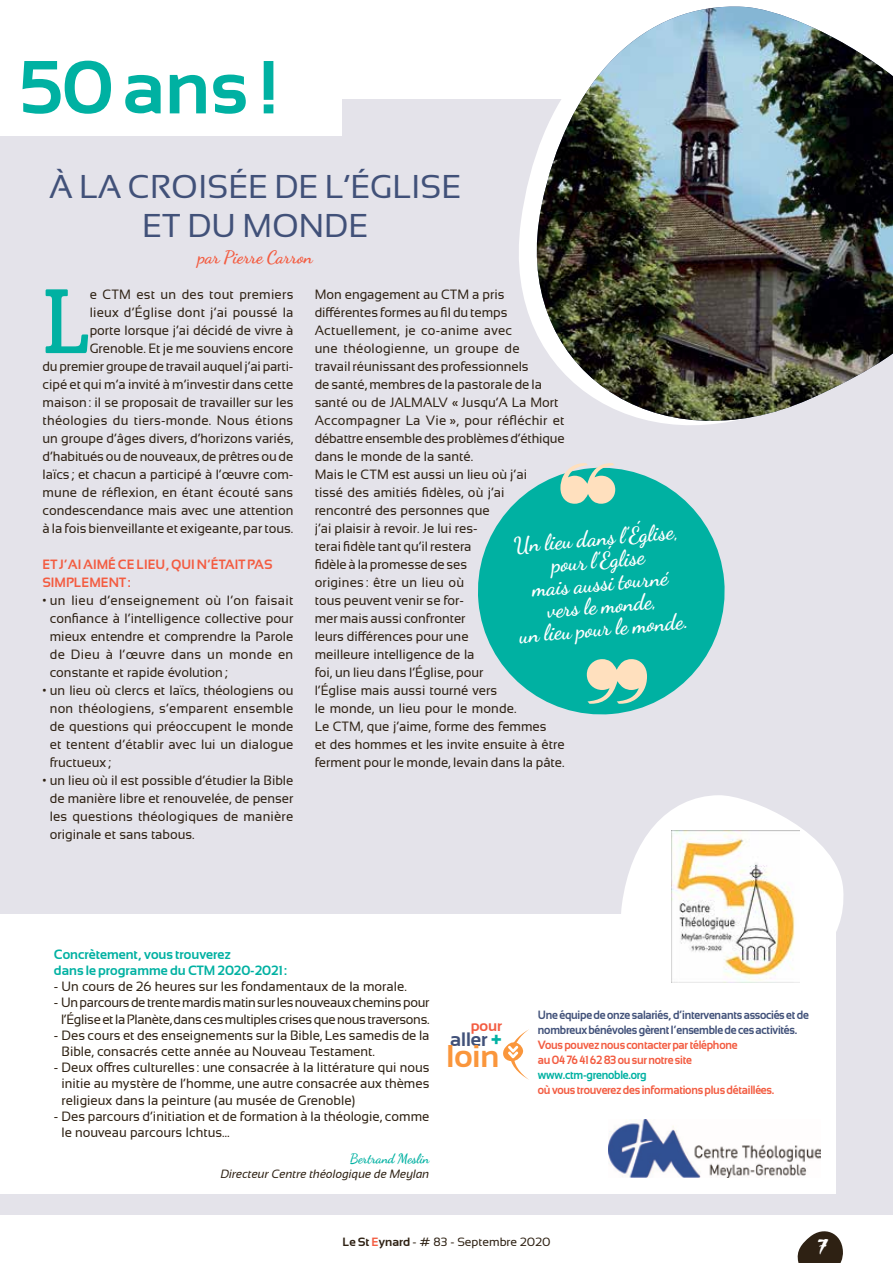
<style>
.page{position:relative;width:893px;height:1263px;background:#fff}
.page>*{position:absolute;margin:0;border:0;box-sizing:border-box;transform-origin:0 0}
.t1{font:88.35px "Cabrito Con Dem";color:#00b1a2}
.t2{font:700 75px "Sansation";color:#00b1a2}
.t3{font:33px/39px "Sansation";color:#415179;text-align:center}
.t4{font:700 31.5px "Sansation";color:#fa963c}
.t5{font:700 22.5px/22.5px "Dancing Script";color:#fff;text-align:center}
.t6{font:22.5px "Battalfree";color:#fff}
.t7{font:700 19.5px "Sansation";color:#415179}
.t8{font:700 18px "Dancing Script";color:#f35c41}
.t9{font:700 15px "Sansation";color:#f35c41}
.t10{font:13.5px/18px "Sansation";color:#2e2113;text-align:justify}
.t11{font:13.5px/16.2px "Sansation";letter-spacing:-.025em;color:#2e2113;text-align:center}
.t12{font:700 13.5px/16.2px "Sansation";color:#00b1a2}
.t13{font:700 13.5px/18px "Sansation";color:#f35c41}
.t14{font:700 13.5px "Dancing Script";color:#00b1a2}
.t15{font:700 12px/15px "Sansation";letter-spacing:-.02em;color:#f35c41;scale:.91 1}
.t16{font:700 12px/15px "Sansation";letter-spacing:-.02em;color:#415179;scale:.91 1}
.t17{font:italic 12px "Sansation";color:#2e2113}
.t18{font:12px "Sansation";color:#2e2113}
.t19{font:700 12px "Sansation";letter-spacing:-.02em;color:#00b1a2;scale:.91 1}
.s1{font-size:25.5px;color:#00b1a2}
.s2{font-weight:700}
.s3{font-weight:700;color:#f35c41}
</style>
<div class="page">
<svg style="left:797px;top:1231px;width:46px;height:32px"></svg>
<div style="left:0;top:99px;width:893px;height:1116px;background:#e4e3ea"></div>
<div style="left:0;top:36px;width:341px;height:100px;background:#fff"></div>
<div style="left:0;top:915px;width:836px;height:279px;background:#fff"></div>
<img style="left:608px;top:1119px;width:212px;height:59px">
<svg style="left:611px;top:795px;width:233px;height:188px;fill:#fff"></svg>
<svg style="left:519px;top:6px;width:226px;height:419px"></svg>
<img style="left:535px;top:7px;width:358px;height:416px">
<svg style="left:503px;top:1029px;width:26px;height:51px"></svg>
<svg style="left:478px;top:468px;width:247px;height:247px;fill:#00b1a2"></svg>
<svg style="left:560px;top:463px;width:55px;height:41px;background:#bdd4bb"></svg>
<svg style="left:587px;top:659px;width:60px;height:45px;background:#a5cfb4"></svg>
<img style="left:672px;top:831px;width:127px;height:151px">
<h2 class="t2" style="left:19px;top:46px;width:262px">50 ans !</h2>
<h3 class="t3" style="left:49px;top:167px;width:414px">À LA CROISÉE DE L’ÉGLISE<br>ET DU MONDE</h3>
<h3 class="t8" style="left:198px;top:246px;width:116px">par Pierre Carron</h3>
<h1 class="t1" style="left:43px;top:268px;width:49px">L</h1>
<p class="t10" style="left:43px;top:285px;width:252px;text-align:right">e CTM est un des tout premiers<br>lieux d’Église dont j’ai poussé la<br>porte lorsque j’ai décidé de vivre à Grenoble. Et je me souviens encore<br>du premier groupe de travail auquel j’ai parti&shy;cipé et qui m’a invité à m’investir dans cette maison: il se proposait de travailler sur les théologies du tiers-monde. Nous étions un groupe d’âges divers, d’horizons variés, d’habitués ou de nouveaux, de prêtres ou de laïcs; et chacun a participé à l’œuvre com&shy;mune de réflexion, en étant écouté sans condescendance mais avec une attention à la fois bienveillante et exigeante, par tous.</p>
<p class="t13" style="left:43px;top:555px;width:232px">ET J’AI AIMÉ CE LIEU, QUI N’ÉTAIT PAS<br>SIMPLEMENT:</p>
<p class="t10" style="left:50px;top:591px;width:245px;text-indent:-7px">• un lieu d’enseignement où l’on faisait confiance à l’intelligence collective pour mieux entendre et comprendre la Parole de Dieu à l’œuvre dans un monde en constante et rapide évolution;</p>
<p class="t10" style="left:50px;top:681px;width:245px;text-indent:-7px">• un lieu où clercs et laïcs, théologiens ou non théologiens, s’emparent ensemble de questions qui préoccupent le monde et tentent d’établir avec lui un dialogue fructueux;</p>
<p class="t10" style="left:50px;top:771px;width:245px;text-indent:-7px">• un lieu où il est possible d’étudier la Bible de manière libre et renouvelée, de penser les questions théologiques de manière originale et sans tabous.</p>
<p class="t10" style="left:315px;top:285px;width:251px;text-align:left">Mon engagement au CTM a pris différentes formes au fil du temps<br>Actuellement, je co-anime avec<br>une théologienne, un groupe de<br>travail réunissant des professionnels<br>de santé, membres de la pastorale de la santé ou de JALMALV « Jusqu’A La Mort<br>Accompagner La Vie », pour réfléchir et débattre ensemble des problèmes d’éthique dans le monde de la santé.<br>Mais le CTM est aussi un lieu où j’ai<br>tissé des amitiés fidèles, où j’ai rencontré des personnes que<br>j’ai plaisir à revoir. Je lui res-<br>terai fidèle tant qu’il restera<br>fidèle à la promesse de ses<br>origines : être un lieu où<br>tous peuvent venir se for-<br>mer mais aussi confronter<br>leurs différences pour une<br>meilleure intelligence de la<br>foi, un lieu dans l’Église, pour<br>l’Église mais aussi tourné vers<br>le monde, un lieu pour le monde.<br>Le CTM, que j’aime, forme des femmes<br>et des hommes et les invite ensuite à être ferment pour le monde, levain dans la pâte.</p>
<h3 class="t5" style="left:510px;top:534px;width:171px;rotate:-5deg">Un lieu dans l’Église, pour l’Église<br>mais aussi tourné vers le monde,<br>un lieu pour le monde.</h3>
<p class="t12" style="left:54px;top:946px;width:235px">Concrètement, vous trouverez<br>dans le programme du CTM 2020-2021:</p>
<p class="t10" style="left:54px;top:977px;width:354px">- Un cours de 26 heures sur les fondamentaux de la morale.</p>
<p class="t11" style="left:54px;top:994px;width:377px">- Un parcours de trente mardis matin sur les nouveaux chemins pour l’Église et la Planète, dans ces multiples crises que nous traversons.</p>
<p class="t10" style="left:62px;top:1027px;width:369px;line-height:16.2px;text-indent:-8px">- Des cours et des enseignements sur la Bible, Les samedis de la<br>Bible, consacrés cette année au Nouveau Testament.</p>
<p class="t10" style="left:62px;top:1059px;width:369px;line-height:16.2px;text-indent:-8px">- Deux offres culturelles: une consacrée à la littérature qui nous initie au mystère de l’homme, une autre consacrée aux thèmes religieux dans la peinture (au musée de Grenoble)</p>
<p class="t10" style="left:62px;top:1108px;width:369px;line-height:16.2px;text-indent:-8px">- Des parcours d’initiation et de formation à la théologie, comme le nouveau parcours Ichtus…</p>
<p class="t14" style="left:350px;top:1150px;width:81px">Bertrand Meslin</p>
<p class="t17" style="left:221px;top:1167px;width:210px">Directeur Centre théologique de Meylan</p>
<p class="t9" style="left:471px;top:1017px;width:33px">pour</p>
<h3 class="t7" style="left:450px;top:1028px;width:54px">aller<span class="s1">+</span></h3>
<h3 class="t4" style="left:446px;top:1038px;width:54px">loin</h3>
<p class="t16" style="left:538px;top:1007px;width:299px">Une équipe de onze salariés, d’intervenants associés et de nombreux bénévoles gèrent l’ensemble de ces activités.</p>
<p class="t15" style="left:538px;top:1037px;width:221px">Vous pouvez nous contacter par téléphone au 04 76 41 62 83 ou sur notre site</p>
<p class="t19" style="left:538px;top:1068px;width:121px">www.ctm-grenoble.org</p>
<p class="t15" style="left:538px;top:1082px;width:261px">où vous trouverez des informations plus détaillées.</p>
<p class="t18" style="left:342px;top:1235px;width:210px"><span class="s2">Le St</span> <span class="s3">E</span><span class="s2">ynard</span> - # 83 - Septembre 2020</p>
<h3 class="t6" style="left:818px;top:1228px;width:12px">7</h3>
</div>
